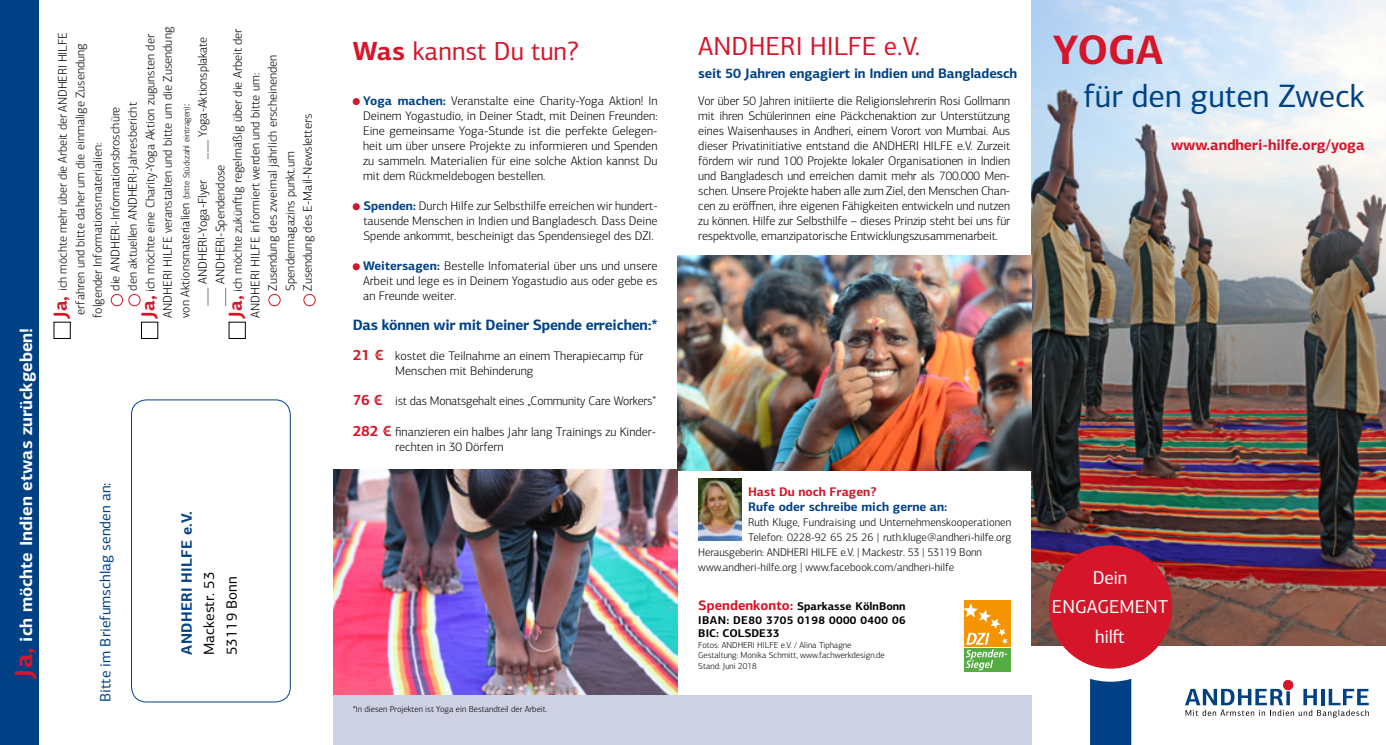
<style>
.page{position:relative;width:1386px;height:745px;background:#fff}
.page>*{position:absolute;margin:0;border:0;box-sizing:border-box;transform-origin:0 0}
.t1{font:700 41.25px "PF Centro Sans Pro";color:#d5162a}
.t2{font:32.5px "PF Centro Sans Pro";color:#004185}
.t3{font:26.25px "PF Centro Sans Pro";color:#d5162a}
.t4{font:18.75px/29.4px "PF Centro Sans Pro";color:#fff;text-align:center}
.t5{font:700 17.5px "PF Centro Sans Pro";color:#fff}
.t6{font:700 15.12px "PF Centro Sans Pro";letter-spacing:-.01em;color:#d5162a}
.t7{font:700 15px "PF Centro Sans Pro";letter-spacing:-.015em;color:#004185}
.t8{font:15px "PF Centro Sans Pro";color:#004185}
.t9{font:15px/22.5px "PF Centro Sans Pro";color:#000}
.t10{font:700 13.75px "PF Centro Sans Pro";letter-spacing:-.01em;color:#004185}
.t11{font:300 12.5px/15px "PF Centro Sans Pro";color:#000;text-align:justify}
.t12{font:700 12.5px "PF Centro Sans Pro";color:#004185}
.t13{font:700 12.5px "PF Centro Sans Pro";color:#d5162a}
.t14{font:300 11.25px "PF Centro Sans Pro";color:#000}
.t15{font:700 11.25px/13.5px "PF Centro Sans Pro";color:#000;text-align:justify}
.t16{font:300 8.75px/10.5px "PF Centro Sans Pro";color:#000}
.s1{font-size:25px;color:#d5162a}
.s2{font-weight:700;font-size:18.75px;color:#d5162a}
.s3{font-size:12.5px}
.s4{font-weight:700}
.s5{font-weight:700;color:#004185}
.s6{font-weight:700;font-size:15px;color:#d5162a}
.s7{font-size:13.75px;color:#d5162a}
</style>
<div class="page">
<img style="left:1031px;top:0;width:354px;height:645px">
<svg style="left:1185px;top:688px;width:183px;height:29px"></svg>
<svg style="left:1282px;top:679px;width:11px;height:10px"></svg>
<svg style="left:1090px;top:678px;width:41px;height:66px"></svg>
<div style="left:1049px;top:545px;width:123px;height:123px;background:#d5162a;border-radius:50%"></div>
<img style="left:677px;top:255px;width:354px;height:214px">
<div style="left:964px;top:600px;width:46px;height:46px;background:#f39400"></div>
<div style="left:964px;top:647px;width:46px;height:24px;background:#55ac42"></div>
<svg style="left:964px;top:603px;width:43px;height:67px"></svg>
<img style="left:698px;top:478px;width:43px;height:62px">
<img style="left:333px;top:469px;width:344px;height:226px">
<div style="left:333px;top:695px;width:698px;height:49px;background:#ced0e4"></div>
<div style="left:353px;top:98px;width:7px;height:7px;background:#d5162a;border-radius:50%"></div>
<div style="left:353px;top:203px;width:7px;height:7px;background:#d5162a;border-radius:50%"></div>
<div style="left:353px;top:263px;width:7px;height:7px;background:#d5162a;border-radius:50%"></div>
<div style="left:0;top:0;width:39px;height:744px;background:#004185"></div>
<div style="left:131px;top:399px;width:159px;height:302px;border:1px solid #004185;border-radius:15px"></div>
<div style="left:111px;top:294px;width:12px;height:12px;border:1px solid #d5162a;border-radius:50%"></div>
<div style="left:128px;top:294px;width:13px;height:12px;border:1px solid #d5162a;border-radius:50%"></div>
<div style="left:268px;top:294px;width:13px;height:12px;border:1px solid #d5162a;border-radius:50%"></div>
<div style="left:303px;top:294px;width:13px;height:12px;border:1px solid #d5162a;border-radius:50%"></div>
<h3 class="t5" style="left:15px;top:677px;width:351px;rotate:-90deg"><span class="s1">Ja,</span> ich möchte Indien etwas zurückgeben!</h3>
<p class="t11" style="left:143px;top:318px;width:285px;rotate:-90deg"><span class="s2">Ja,</span> ich möchte eine Charity-Yoga Aktion zugunsten der</p>
<p class="t11" style="left:160px;top:317px;width:292px;rotate:-90deg">ANDHERI HILFE veranstalten und bitte um die Zusendung</p>
<p class="t11" style="left:230px;top:318px;width:290px;rotate:-90deg"><span class="s2">Ja,</span> ich möchte zukünftig regelmäßig über die Arbeit der</p>
<p class="t11" style="left:55px;top:318px;width:286px;rotate:-90deg"><span class="s2">Ja,</span> ich möchte mehr über die Arbeit der ANDHERI HILFE</p>
<p class="t11" style="left:73px;top:314px;width:273px;rotate:-90deg">erfahren und bitte daher um die einmalige Zusendung</p>
<p class="t11" style="left:195px;top:158px;width:123px;rotate:-90deg">___ Yoga-Aktionsplakate</p>
<p class="t11" style="left:248px;top:317px;width:246px;rotate:-90deg">ANDHERI HILFE informiert werden und bitte um:</p>
<p class="t11" style="left:108px;top:290px;width:185px;rotate:-90deg">die ANDHERI-Informationsbroschüre</p>
<p class="t11" style="left:125px;top:290px;width:190px;rotate:-90deg">den aktuellen ANDHERI-Jahresbericht</p>
<p class="t16" style="left:181px;top:317px;width:215px;rotate:-90deg"><span class="s3">von Aktionsmaterialien</span> (bitte Stückzahl eintragen)<span class="s3">:</span></p>
<p class="t11" style="left:90px;top:318px;width:176px;rotate:-90deg">folgender Informationsmaterialien:</p>
<p class="t11" style="left:213px;top:306px;width:143px;rotate:-90deg">___ ANDHERI-Spendendose</p>
<p class="t11" style="left:195px;top:306px;width:128px;rotate:-90deg">___ ANDHERI-Yoga-Flyer</p>
<p class="t11" style="left:265px;top:290px;width:237px;rotate:-90deg">Zusendung des zweimal jährlich erscheinenden</p>
<p class="t11" style="left:300px;top:290px;width:178px;rotate:-90deg">Zusendung des E-Mail-Newsletters</p>
<p class="t11" style="left:283px;top:290px;width:141px;rotate:-90deg">Spendermagazins punkt.um</p>
<p class="t8" style="left:96px;top:701px;width:221px;rotate:-90deg">Bitte im Briefumschlag senden an:</p>
<p class="t7" style="left:177px;top:654px;width:145px;rotate:-90deg">Andheri Hilfe e.V.</p>
<p class="t9" style="left:198px;top:654px;width:84px;rotate:-90deg">Mackestr. 53<br>53119 Bonn</p>
<h3 class="t3" style="left:353px;top:35px;width:227px"><span class="s4">Was</span> kannst Du tun?</h3>
<p class="t11" style="left:363px;top:93px;width:296px"><span class="s5">Yoga machen:</span> Veranstalte eine Charity-Yoga Aktion! In Deinem Yogastudio, in Deiner Stadt, mit Deinen Freunden:<br>Eine gemeinsame Yoga-Stunde ist die perfekte Gelegen&shy;heit um über unsere Projekte zu informieren und Spenden zu sammeln. Materialien für eine solche Aktion kannst Du mit dem Rückmeldebogen bestellen.</p>
<p class="t11" style="left:363px;top:198px;width:296px"><span class="s5">Spenden:</span> Durch Hilfe zur Selbsthilfe erreichen wir hundert&shy;tausende Menschen in Indien und Bangladesch. Dass Deine Spende ankommt, bescheinigt das Spendensiegel des DZI.</p>
<p class="t11" style="left:363px;top:258px;width:296px"><span class="s5">Weitersagen:</span> Bestelle Infomaterial über uns und unsere Arbeit und lege es in Deinem Yogastudio aus oder gebe es an Freunde weiter.</p>
<p class="t7" style="left:353px;top:315px;width:306px">Das können wir mit Deiner Spende erreichen:*</p>
<p class="t11" style="left:395px;top:348px;width:249px;text-indent:-42px"><span class="s6">21 €</span> kostet die Teilnahme an einem Therapiecamp für<br>Menschen mit Behinderung</p>
<p class="t11" style="left:353px;top:393px;width:305px"><span class="s6">76 €</span> ist das Monatsgehalt eines „Community Care Workers“</p>
<p class="t11" style="left:395px;top:423px;width:262px;text-indent:-42px"><span class="s6">282 €</span> finanzieren ein halbes Jahr lang Trainings zu Kinder&shy;rechten in 30 Dörfern</p>
<p class="t16" style="left:353px;top:703px;width:196px">*In diesen Projekten ist Yoga ein Bestandteil der Arbeit.</p>
<h3 class="t3" style="left:698px;top:30px;width:223px">ANDHERI HILFE e.V.</h3>
<p class="t10" style="left:698px;top:64px;width:320px">seit 50 Jahren engagiert in Indien und Bangladesch</p>
<p class="t11" style="left:698px;top:93px;width:313px">Vor über 50 Jahren initiierte die Religionslehrerin Rosi Gollmann mit ihren Schülerinnen eine Päckchenaktion zur Unterstützung eines Waisenhauses in Andheri, einem Vorort von Mumbai. Aus dieser Privatinitiative entstand die ANDHERI HILFE e.V. Zurzeit fördern wir rund 100 Projekte lokaler Organisationen in Indien und Bangladesch und erreichen damit mehr als 700.000 Men&shy;schen. Unsere Projekte haben alle zum Ziel, den Menschen Chan&shy;cen zu eröffnen, ihre eigenen Fähigkeiten entwickeln und nutzen zu können. Hilfe zur Selbsthilfe – dieses Prinzip steht bei uns für respektvolle, emanzipatorische Entwicklungszusammenarbeit.</p>
<h1 class="t1" style="left:1052px;top:23px;width:112px">YOGA</h1>
<h2 class="t2" style="left:1083px;top:77px;width:283px">für den guten Zweck</h2>
<p class="t6" style="left:1171px;top:135px;width:195px">www.andheri-hilfe.org/yoga</p>
<p class="t13" style="left:748px;top:483px;width:130px">Hast Du noch Fragen?</p>
<p class="t12" style="left:748px;top:498px;width:201px">Rufe oder schreibe mich gerne an:</p>
<p class="t14" style="left:748px;top:515px;width:264px">Ruth Kluge, Fundraising und Unternehmenskooperationen</p>
<p class="t14" style="left:748px;top:530px;width:264px">Telefon: 0228-92 65 25 26 | ruth.kluge@andheri-hilfe.org</p>
<p class="t14" style="left:698px;top:545px;width:285px">Herausgeberin: ANDHERI HILFE e.V. | Mackestr. 53 | 53119 Bonn</p>
<p class="t14" style="left:698px;top:560px;width:257px">www.andheri-hilfe.org | www.facebook.com/andheri-hilfe</p>
<p class="t15" style="left:698px;top:599px;width:209px"><span class="s7">Spendenkonto:</span> Sparkasse KölnBonn IBAN: DE80 3705 0198 0000 0400 06<br>BIC: COLSDE33</p>
<p class="t16" style="left:698px;top:639px;width:188px">Fotos: ANDHERI HILFE e.V. / Alina Tiphagne<br>Gestaltung: Monika Schmitt, www.fachwerkdesign.de<br>Stand: Juni 2018</p>
<h3 class="t4" style="left:1052px;top:562px;width:118px">Dein<br>ENGAGEMENT hilft</h3>
</div>
